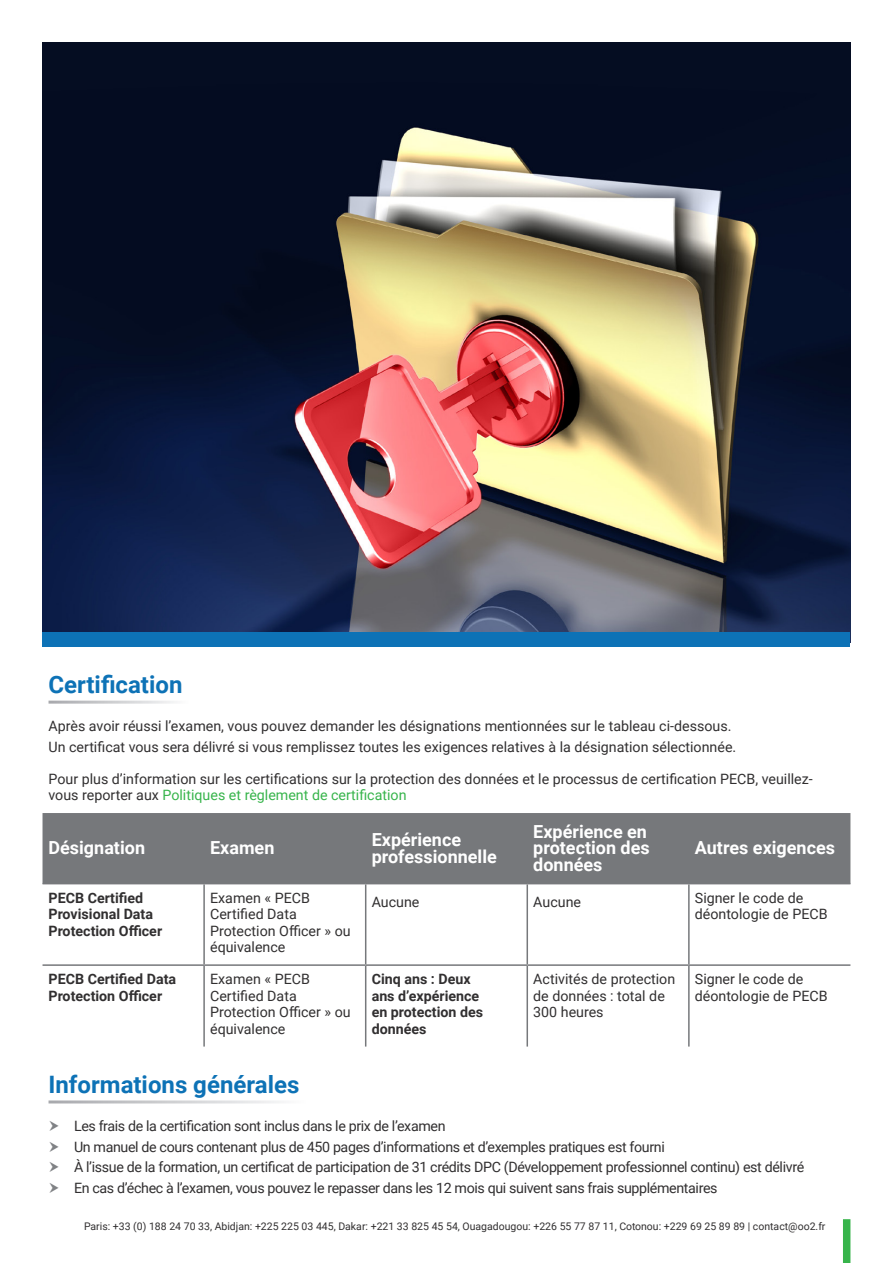
<style>
.page{position:relative;width:893px;height:1263px;background:#fff}
.page>*{position:absolute;margin:0;border:0;box-sizing:border-box;transform-origin:0 0}
.t1{font:700 24px "Roboto";color:#0d72b6}
.t2{font:700 18px/16.5px "Roboto";color:#fff}
.Bullet_Points{font:14.25px/16.5px "Roboto";color:#312f30}
.Bullet_Points-2{font:14.25px "Roboto";letter-spacing:-.025em;color:#312f30}
.t3{font:700 14.25px/16.5px "Roboto";color:#312f30}
.Bullet_Points-3{font:10.5px "Roboto";color:#312f30}
.s1{color:#37b44b}
</style>
<div class="page">
<img style="left:43px;top:43px;width:807px;height:589px">
<div style="left:43px;top:632px;width:807px;height:15px;background:#0d72b6"></div>
<div style="left:43px;top:813px;width:807px;height:70px;background:#76787b"></div>
<hr style="left:43px;top:964px;width:161px;height:2px;background:#76787b">
<hr style="left:204px;top:964px;width:162px;height:2px;background:#76787b">
<hr style="left:366px;top:964px;width:161px;height:2px;background:#76787b">
<hr style="left:527px;top:964px;width:162px;height:2px;background:#76787b">
<hr style="left:689px;top:964px;width:161px;height:2px;background:#76787b">
<hr style="left:203px;top:884px;width:2px;height:80px;background:#76787b">
<hr style="left:365px;top:884px;width:1px;height:80px;background:#76787b">
<hr style="left:526px;top:884px;width:2px;height:80px;background:#76787b">
<hr style="left:688px;top:884px;width:2px;height:80px;background:#76787b">
<hr style="left:203px;top:966px;width:2px;height:80px;background:#76787b">
<hr style="left:365px;top:966px;width:1px;height:80px;background:#76787b">
<hr style="left:526px;top:966px;width:2px;height:80px;background:#76787b">
<hr style="left:688px;top:966px;width:2px;height:80px;background:#76787b">
<hr style="left:43px;top:883px;width:161px;height:1px;background:#76787b">
<hr style="left:204px;top:883px;width:162px;height:1px;background:#76787b">
<hr style="left:366px;top:883px;width:161px;height:1px;background:#76787b">
<hr style="left:527px;top:883px;width:162px;height:1px;background:#76787b">
<hr style="left:689px;top:883px;width:161px;height:1px;background:#76787b">
<div style="left:843px;top:1219px;width:7px;height:44px;background:#37b44b"></div>
<p class="t1" style="left:49px;top:668px;width:135px">Certification</p>
<p class="Bullet_Points" style="left:49px;top:717px;width:684px">Après avoir réussi l’examen, vous pouvez demander les désignations mentionnées sur le tableau ci-dessous.</p>
<p class="Bullet_Points" style="left:49px;top:738px;width:689px">Un certificat vous sera délivré si vous remplissez toutes les exigences relatives à la désignation sélectionnée.</p>
<p class="Bullet_Points" style="left:49px;top:770px;width:766px">Pour plus d’information sur les certifications sur la protection des données et le processus de certification PECB, veuillez&shy;vous reporter aux <span class="s1">Politiques et règlement de certification</span></p>
<p class="t2" style="left:49px;top:839px;width:98px">Désignation</p>
<p class="t2" style="left:210px;top:839px;width:66px">Examen</p>
<p class="t2" style="left:372px;top:831px;width:127px">Expérience professionnelle</p>
<p class="t2" style="left:533px;top:822px;width:118px">Expérience en protection des données</p>
<p class="t2" style="left:695px;top:839px;width:142px">Autres exigences</p>
<p class="t3" style="left:49px;top:889px;width:115px">PECB Certified<br>Provisional Data<br>Protection Officer</p>
<p class="Bullet_Points" style="left:210px;top:889px;width:142px">Examen « PECB<br>Certified Data<br>Protection Officer » ou équivalence</p>
<p class="Bullet_Points" style="left:372px;top:893px;width:49px">Aucune</p>
<p class="Bullet_Points" style="left:533px;top:893px;width:49px">Aucune</p>
<p class="Bullet_Points" style="left:695px;top:889px;width:134px">Signer le code de déontologie de PECB</p>
<p class="t3" style="left:49px;top:970px;width:129px">PECB Certified Data<br>Protection Officer</p>
<p class="Bullet_Points" style="left:210px;top:970px;width:142px">Examen « PECB<br>Certified Data<br>Protection Officer » ou équivalence</p>
<p class="t3" style="left:372px;top:970px;width:113px">Cinq ans : Deux ans d’expérience en protection des données</p>
<p class="Bullet_Points" style="left:533px;top:970px;width:143px">Activités de protection de données : total de<br>300 heures</p>
<p class="Bullet_Points" style="left:695px;top:970px;width:134px">Signer le code de déontologie de PECB</p>
<p class="t1" style="left:49px;top:1068px;width:252px">Informations générales</p>
<p class="Bullet_Points-2" style="left:74px;top:1116px;width:373px">Les frais de la certification sont inclus dans le prix de l’examen</p>
<p class="Bullet_Points-2" style="left:74px;top:1137px;width:592px">Un manuel de cours contenant plus de 450 pages d’informations et d’exemples pratiques est fourni</p>
<p class="Bullet_Points-2" style="left:74px;top:1157px;width:732px">À l’issue de la formation, un certificat de participation de 31 crédits DPC (Développement professionnel continu) est délivré</p>
<p class="Bullet_Points-2" style="left:74px;top:1178px;width:645px">En cas d’échec à l’examen, vous pouvez le repasser dans les 12 mois qui suivent sans frais supplémentaires</p>
<p class="Bullet_Points-3" style="left:84px;top:1218px;width:743px">Paris: +33 (0) 188 24 70 33, Abidjan: +225 225 03 445, Dakar: +221 33 825 45 54, Ouagadougou: +226 55 77 87 11, Cotonou: +229 69 25 89 89 | contact@oo2.fr</p>
</div>
